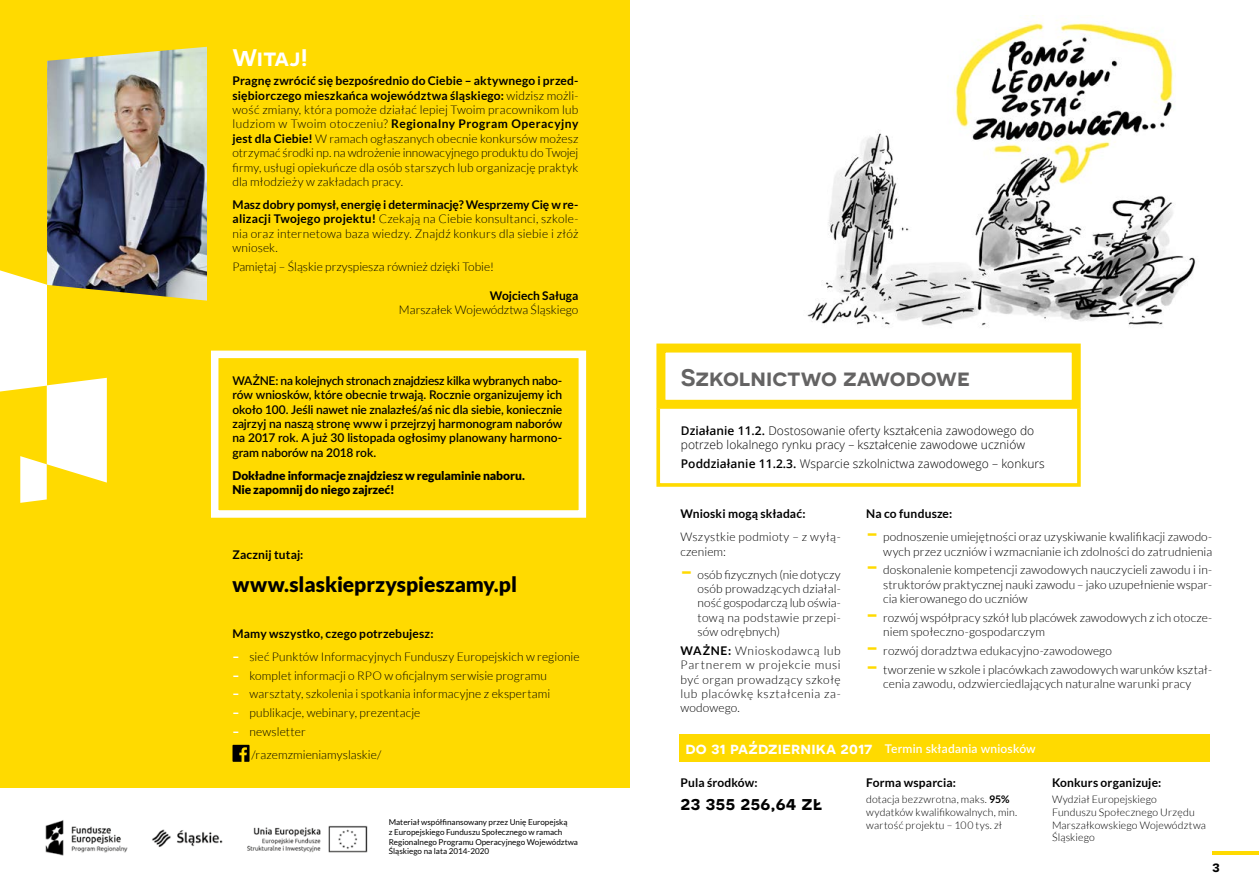
<style>
.page{position:relative;width:1259px;height:893px;background:#fff}
.page>*{position:absolute;margin:0;border:0;box-sizing:border-box;transform-origin:0 0}
.t1{font:600 24px "Novecentosanswide";color:#646363}
.t2{font:600 24px "Novecentosanswide";letter-spacing:-.01em;color:#fff}
.t3{font:900 21px "Lato";color:#000}
.t4{font:600 19.5px "Novecentosanswide";letter-spacing:.005em;color:#000}
.t5{font:600 15px "Novecentosanswide";color:#000}
.t6{font:300 12px/14.4px "Lato";letter-spacing:.01em;color:#000;text-align:justify}
.t7{font:600 12px/14.4px "Lato";color:#000;text-align:justify}
.t8{font:300 12px/14.4px "Open Sans";letter-spacing:.005em;color:#000}
.t9{font:700 12px "Lato";letter-spacing:.01em;color:#000}
.t10{font:900 12px/14.4px "Lato";letter-spacing:-.01em;color:#000}
.t11{font:600 12px "Lato";letter-spacing:.02em;color:#fff}
.t12{font:300 10.5px/12.6px "Lato";letter-spacing:.015em;color:#000}
.t13{font:8.1px/9.8px "Lato";color:#000}
.s1{font-weight:700}
.s2{font-weight:900;color:#fff}
.s3{font-weight:600}
.s4{font-weight:900;font-size:21px;color:#ffda00}
.s5{font-family:"Novecentosanswide";font-size:16.5px}
</style>
<div class="page">
<img style="left:807px;top:23px;width:389px;height:303px">
<div style="left:679px;top:734px;width:530px;height:28px;background:#ffda00"></div>
<div style="left:0;top:0;width:629px;height:788px;background:#ffda00"></div>
<img style="left:47px;top:47px;width:160px;height:254px">
<svg style="left:0;top:270px;width:107px;height:233px"></svg>
<div style="left:211px;top:351px;width:375px;height:167px;border:8px solid #fff"></div>
<svg style="left:232px;top:745px;width:17px;height:17px"></svg>
<img style="left:45px;top:820px;width:323px;height:36px">
<hr style="left:1212px;top:851px;width:47px;height:4px;background:#ffda00">
<div style="left:656px;top:344px;width:424px;height:65px;border:9px solid #ffda00"></div>
<div style="left:656px;top:407px;width:424px;height:80px;border:4px solid #ffda00"></div>
<h1 class="t2" style="left:232px;top:43px;width:77px">Witaj!</h1>
<p class="t6" style="left:232px;top:74px;width:347px"><span class="s1">Pragnę zwrócić się bezpośrednio do Ciebie – aktywnego i przed&shy;siębiorczego mieszkańca województwa śląskiego:</span> widzisz możli&shy;wość zmiany, która pomoże działać lepiej Twoim pracownikom lub ludziom w Twoim otoczeniu? <span class="s1">Regionalny Program Operacyjny jest dla Ciebie!</span> W ramach ogłaszanych obecnie konkursów możesz otrzymać środki np. na wdrożenie innowacyjnego produktu do Twojej firmy, usługi opiekuńcze dla osób starszych lub organizację praktyk dla młodzieży w zakładach pracy.</p>
<p class="t6" style="left:232px;top:197px;width:347px"><span class="s1">Masz dobry pomysł, energię i determinację? Wesprzemy Cię w re&shy;alizacji Twojego projektu!</span> Czekają na Ciebie konsultanci, szkole&shy;nia oraz internetowa baza wiedzy. Znajdź konkurs dla siebie i złóż wniosek.</p>
<p class="t6" style="left:232px;top:259px;width:263px">Pamiętaj – Śląskie przyspiesza również dzięki Tobie!</p>
<p class="t9" style="left:490px;top:288px;width:90px">Wojciech Saługa</p>
<p class="t6" style="left:399px;top:302px;width:181px">Marszałek Województwa Śląskiego</p>
<p class="t7" style="left:232px;top:373px;width:331px">WAŻNE: na kolejnych stronach znajdziesz kilka wybranych nabo&shy;rów wniosków, które obecnie trwają. Rocznie organizujemy ich około 100. Jeśli nawet nie znalazłeś/aś nic dla siebie, koniecznie zajrzyj na naszą stronę www i przejrzyj harmonogram naborów na 2017 rok. A już 30 listopada ogłosimy planowany harmono&shy;gram naborów na 2018 rok.</p>
<p class="t10" style="left:232px;top:468px;width:294px">Dokładne informacje znajdziesz w regulaminie naboru.<br>Nie zapomnij do niego zajrzeć!</p>
<p class="t9" style="left:232px;top:547px;width:72px">Zacznij tutaj:</p>
<h2 class="t3" style="left:232px;top:572px;width:286px">www.slaskieprzyspieszamy.pl</h2>
<p class="t9" style="left:232px;top:627px;width:202px">Mamy wszystko, czego potrzebujesz:</p>
<p class="t6" style="left:232px;top:650px;width:348px"><span class="s2">–</span> sieć Punktów Informacyjnych Funduszy Europejskich w regionie</p>
<p class="t6" style="left:232px;top:668px;width:316px"><span class="s2">–</span> komplet informacji o RPO w oficjalnym serwisie programu</p>
<p class="t6" style="left:232px;top:687px;width:319px"><span class="s2">–</span> warsztaty, szkolenia i spotkania informacyjne z ekspertami</p>
<p class="t6" style="left:232px;top:706px;width:189px"><span class="s2">–</span> publikacje, webinary, prezentacje</p>
<p class="t6" style="left:251px;top:720px;width:132px;line-height:23px;text-indent:-19px"><span class="s2">–</span> newsletter /razemzmieniamyslaskie/</p>
<p class="t13" style="left:389px;top:817px;width:191px">Materiał współfinansowany przez Unię Europejską<br>z Europejskiego Funduszu Społecznego w ramach Regionalnego Programu Operacyjnego Województwa Śląskiego na lata 2014-2020</p>
<h1 class="t1" style="left:681px;top:363px;width:290px">Szkolnictwo zawodowe</h1>
<p class="t8" style="left:681px;top:423px;width:355px"><span class="s3">Działanie 11.2.</span> Dostosowanie oferty kształcenia zawodowego do potrzeb lokalnego rynku pracy – kształcenie zawodowe uczniów</p>
<p class="t8" style="left:681px;top:456px;width:365px"><span class="s3">Poddziałanie 11.2.3.</span> Wsparcie szkolnictwa zawodowego – konkurs</p>
<p class="t9" style="left:680px;top:507px;width:127px">Wnioski mogą składać:</p>
<p class="t6" style="left:680px;top:530px;width:162px">Wszystkie podmioty – z wyłą&shy;czeniem:</p>
<p class="t6" style="left:697px;top:567px;width:145px;text-indent:-17px"><span class="s4">–</span> osób fizycznych (nie dotyczy osób prowadzących działal&shy;ność gospodarczą lub oświa&shy;tową na podstawie przepi&shy;sów odrębnych)</p>
<p class="t6" style="left:680px;top:643px;width:162px"><span class="s1">WAŻNE:</span> Wnioskodawcą lub Partnerem w projekcie musi być organ prowadzący szkołę lub placówkę kształcenia za&shy;wodowego.</p>
<p class="t9" style="left:866px;top:507px;width:88px">Na co fundusze:</p>
<p class="t6" style="left:866px;top:530px;width:347px;text-align:right"><span class="s4">–</span> podnoszenie umiejętności oraz uzyskiwanie kwalifikacji zawodo&shy;wych przez uczniów i wzmacnianie ich zdolności do zatrudnienia</p>
<p class="t6" style="left:883px;top:563px;width:330px;text-indent:-17px"><span class="s4">–</span> doskonalenie kompetencji zawodowych nauczycieli zawodu i in&shy;struktorów praktycznej nauki zawodu – jako uzupełnienie wspar&shy;cia kierowanego do uczniów</p>
<p class="t6" style="left:883px;top:610px;width:330px;text-indent:-17px"><span class="s4">–</span> rozwój współpracy szkół lub placówek zawodowych z ich otocze&shy;niem społeczno-gospodarczym</p>
<p class="t6" style="left:866px;top:643px;width:247px"><span class="s4">–</span> rozwój doradztwa edukacyjno-zawodowego</p>
<p class="t6" style="left:866px;top:662px;width:347px;text-align:center"><span class="s4">–</span> tworzenie w szkole i placówkach zawodowych warunków kształ&shy;cenia zawodu, odzwierciedlających naturalne warunki pracy</p>
<p class="t11" style="left:685px;top:740px;width:352px"><span class="s5">do 31 października 2017</span> Termin składania wniosków</p>
<p class="t9" style="left:680px;top:775px;width:79px">Pula środków:</p>
<h3 class="t4" style="left:680px;top:791px;width:143px">23 355 256,64 zł</h3>
<p class="t9" style="left:866px;top:775px;width:91px">Forma wsparcia:</p>
<p class="t12" style="left:866px;top:793px;width:152px">dotacja bezzwrotna, maks. <span class="s1">95% </span>wydatków kwalifikowalnych, min. wartość projektu – 100 tys. zł</p>
<p class="t9" style="left:1052px;top:775px;width:111px">Konkurs organizuje:</p>
<p class="t12" style="left:1052px;top:793px;width:155px">Wydział Europejskiego<br>Funduszu Społecznego Urzędu<br>Marszałkowskiego Województwa<br>Śląskiego</p>
<p class="t5" style="left:1212px;top:857px;width:9px">3</p>
</div>
